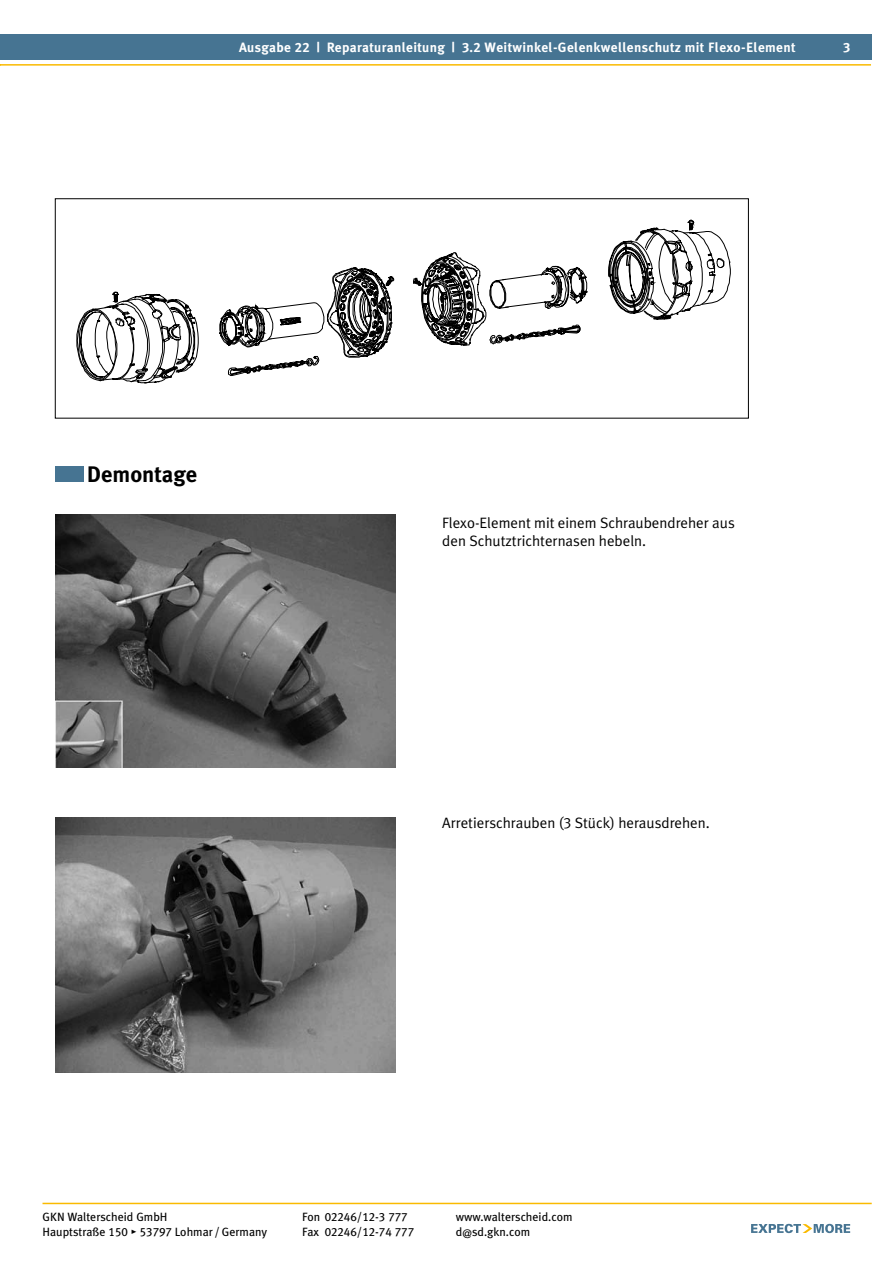
<style>
.page{position:relative;width:893px;height:1263px;background:#fff}
.page>*{position:absolute;margin:0;border:0;box-sizing:border-box;transform-origin:0 0}
.t1{font:700 22.5px "Meta Plus";color:#000}
.t2{font:15px/18px "Meta Plus Normal";color:#000}
.t3{font:700 13.5px "Meta Plus";letter-spacing:.025em;color:#fff}
.t4{font:13.5px "Meta Plus Bold Caps";color:#fff}
.t5{font:12px/15px "Meta Plus";color:#000}
.t6{font:12px/15px "Meta Plus Book Caps";color:#000}
.s1{font-family:"Meta Plus Bold Caps";font-weight:400}
.s2{font-family:"Meta Plus Normal Caps"}
.s3{font-family:"Meta Plus"}
.s4{font-family:"Meta Plus Book Caps"}
</style>
<div class="page">
<div style="left:0;top:35px;width:872px;height:25px;background:#467492"></div>
<hr style="left:0;top:64px;width:871px;height:2px;background:#faba00">
<hr style="left:43px;top:1203px;width:829px;height:1px;background:#faba00">
<svg style="left:751px;top:1224px;width:99px;height:9px"></svg>
<svg style="left:77px;top:220px;width:653px;height:163px"></svg>
<div style="left:55px;top:198px;width:694px;height:220px;border:1px solid #000"></div>
<div style="left:55px;top:467px;width:29px;height:15px;background:#467492"></div>
<img style="left:55px;top:515px;width:340px;height:252px">
<img style="left:55px;top:817px;width:341px;height:255px">
<p class="t3" style="left:239px;top:39px;width:558px">Ausgabe <span class="s1">22</span> | Reparaturanleitung | <span class="s1">3.2</span> Weitwinkel-Gelenkwellenschutz mit Flexo-Element</p>
<p class="t4" style="left:843px;top:39px;width:9px">3</p>
<h1 class="t1" style="left:87px;top:461px;width:112px">Demontage</h1>
<p class="t2" style="left:442px;top:514px;width:294px">Flexo-Element mit einem Schraubendreher aus den Schutztrichternasen hebeln.</p>
<p class="t2" style="left:442px;top:814px;width:269px">Arretierschrauben (<span class="s2">3</span> Stück) herausdrehen.</p>
<p class="t6" style="left:302px;top:1209px;width:113px"><span class="s3">Fon</span> 02246/12-3 777<br><span class="s3">Fax</span> 02246/12-74 777</p>
<p class="t5" style="left:43px;top:1209px;width:226px">GKN Walterscheid GmbH<br>Hauptstraße <span class="s4">150 • 53797</span> Lohmar /Germany</p>
<p class="t5" style="left:456px;top:1209px;width:118px">www.walterscheid.com d@sd.gkn.com</p>
</div>
